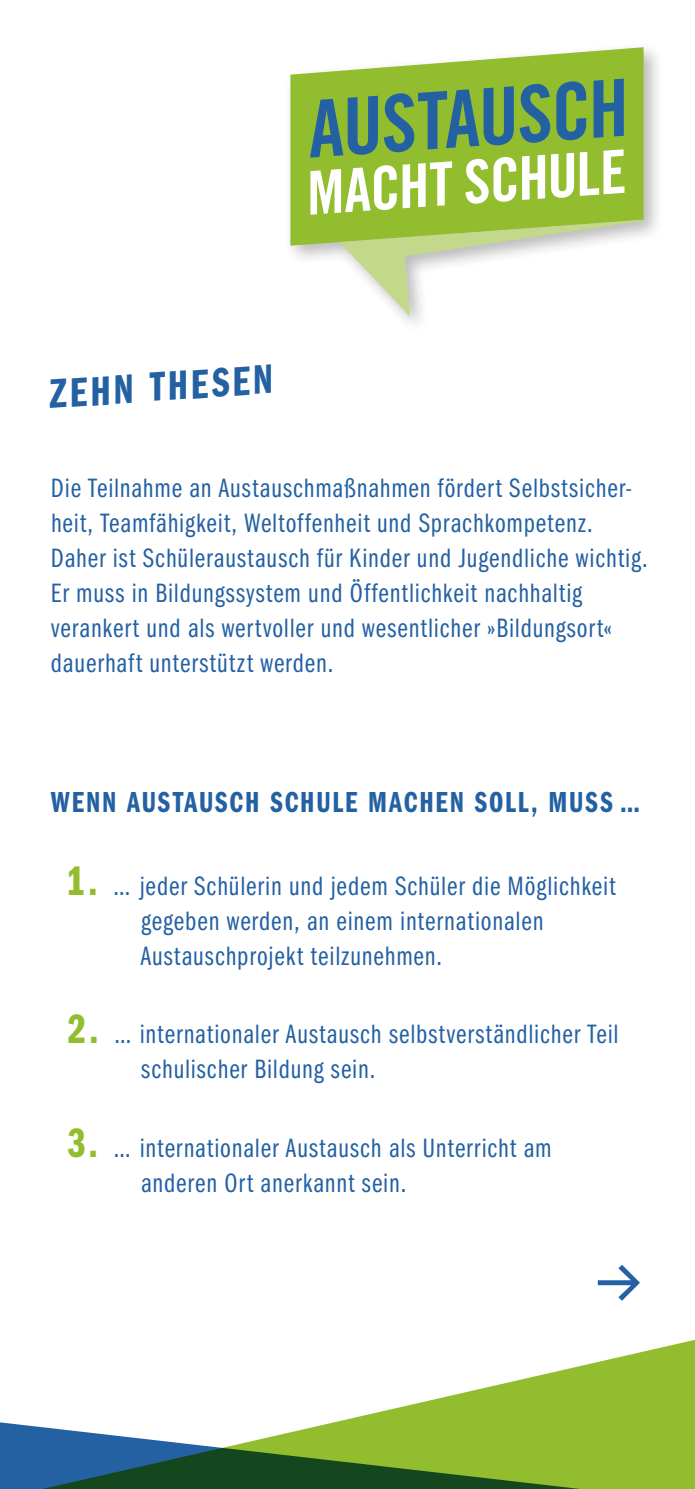
<style>
.page{position:relative;width:695px;height:1489px;background:#fff}
.page>*{position:absolute;margin:0;border:0;box-sizing:border-box;transform-origin:0 0}
.t1{font:600 extra-condensed 42.5px "Franklin Gothic Itc T";color:#2461a3}
.t2{font:600 extra-condensed 30px "Franklin Gothic Itc T";letter-spacing:.065em;color:#2461a3}
.t3{font:extra-condensed 27.5px/35px "Franklin Gothic Itc T";letter-spacing:.03em;color:#2461a3}
.s1{font-weight:600;font-size:42.5px;color:#91bd2e}
</style>
<div class="page">
<svg style="left:0;top:1340px;width:694px;height:148px"></svg>
<svg style="left:597px;top:1265px;width:43px;height:35px"></svg>
<div style="left:284px;top:41px;width:380px;height:293px;background:#191919;opacity:.3"></div>
<svg style="left:290px;top:47px;width:353px;height:199px;fill:#91bd2e"></svg>
<svg style="left:310px;top:79px;width:333px;height:237px"></svg>
<h1 class="t1" style="left:47px;top:370px;width:226px;rotate:-4deg">ZEHN THESEN</h1>
<p class="t3" style="left:51px;top:470px;width:598px">Die Teilnahme an Austauschmaßnahmen fördert Selbstsicher&shy;heit, Teamfähigkeit, Weltoffenheit und Sprachkompetenz.<br>Daher ist Schüleraustausch für Kinder und Jugendliche wichtig.<br>Er muss in Bildungssystem und Öffentlichkeit nachhaltig verankert und als wertvoller und wesentlicher »Bildungsort« dauerhaft unterstützt werden.</p>
<p class="t2" style="left:51px;top:785px;width:590px">WENN AUSTAUSCH SCHULE MACHEN SOLL, MUSS …</p>
<p class="t3" style="left:141px;top:868px;width:476px;text-indent:-74px"><span class="s1">1.</span> … jeder Schülerin und jedem Schüler die Möglichkeit gegeben werden, an einem internationalen<br>Austauschprojekt teilzunehmen.</p>
<p class="t3" style="left:141px;top:1016px;width:478px;text-indent:-74px"><span class="s1">2.</span> … internationaler Austausch selbstverständlicher Teil schulischer Bildung sein.</p>
<p class="t3" style="left:141px;top:1129px;width:412px;text-indent:-73px"><span class="s1">3.</span> … internationaler Austausch als Unterricht am anderen Ort anerkannt sein.</p>
</div>
